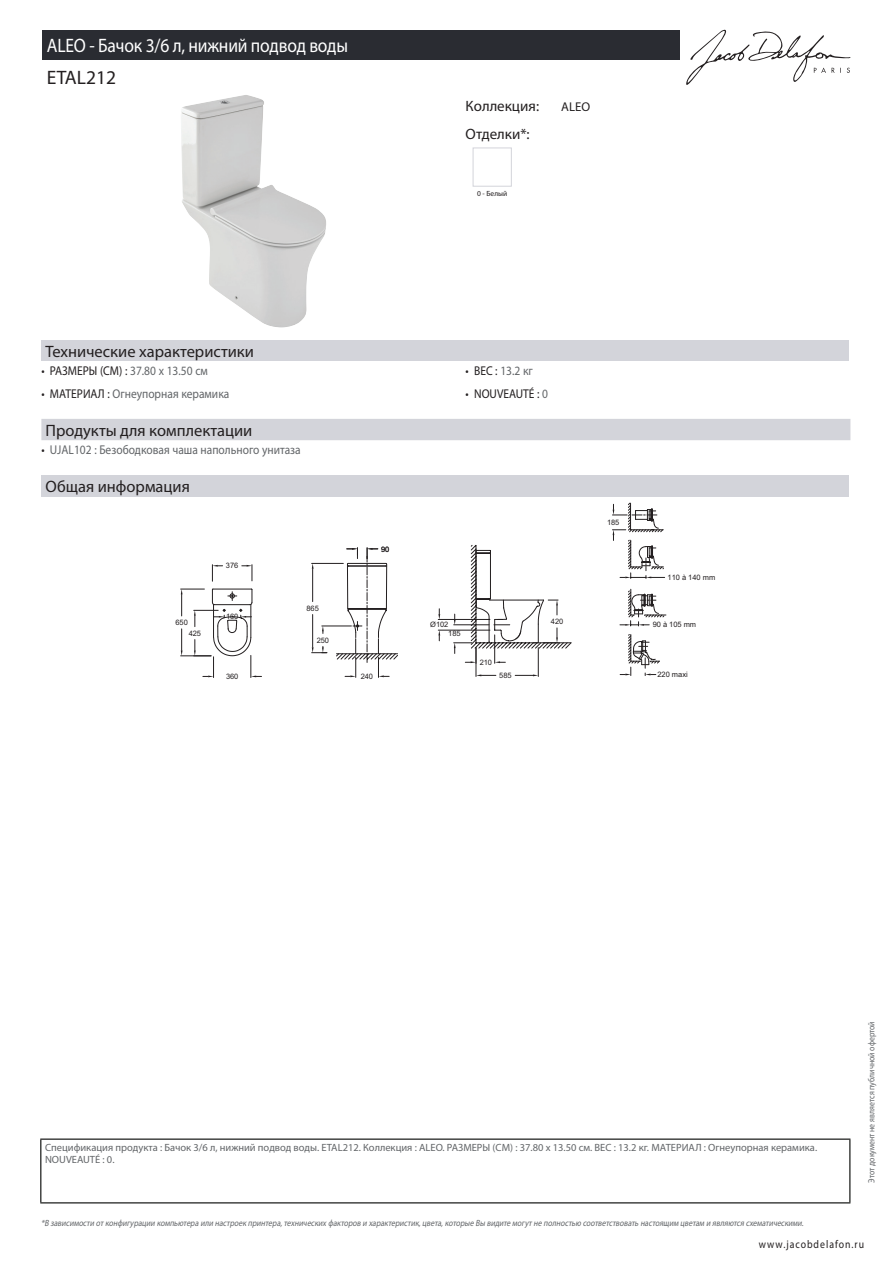
<style>
.page{position:relative;width:893px;height:1263px;background:#fff}
.page>*{position:absolute;margin:0;border:0;box-sizing:border-box;transform-origin:0 0}
.t1{font:19.5px "Myriad Pro";letter-spacing:-.01em;color:#fff;scale:.9 1}
.t2{font:19.5px "Myriad Pro";color:#231f20}
.t3{font:16.5px "Myriad Pro";color:#231f20}
.t4{font:15px "Myriad Pro";color:#231f20}
.t5{font:12.75px "Myriad Pro";color:#626568;scale:.9 1}
.t6{font:12.75px "Myriad Pro";color:#231f20;scale:.9 1}
.t7{font:12.75px "Myriad Pro";color:#231f20}
.t8{font:11.25px "Myriad Pro";letter-spacing:.1em;color:#231f20;scale:.87 1}
.t9{font:10.5px/12px "Myriad Pro";color:#626568}
.t10{font:italic 9px "Myriad Pro";color:#626568;scale:.87 1}
.t11{font:9px "Myriad Pro";color:#626568;scale:.87 1}
.t12{font:7.5px "Arial";letter-spacing:-.005em;color:#231f20}
.t13{font:7.5px "Myriad Pro";color:#231f20}
.s1{color:#626568}
.s2{color:#231f20}
</style>
<div class="page">
<svg style="left:686px;top:30px;width:164px;height:55px"></svg>
<img style="left:181px;top:95px;width:145px;height:232px">
<div style="left:473px;top:148px;width:39px;height:39px;border:1px solid #d3d4da"></div>
<div style="left:41px;top:340px;width:808px;height:21px;background:#d3d4da"></div>
<div style="left:41px;top:419px;width:809px;height:21px;background:#d3d4da"></div>
<div style="left:41px;top:475px;width:808px;height:22px;background:#d3d4da"></div>
<svg style="left:612px;top:503px;width:54px;height:123px"></svg>
<svg style="left:620px;top:634px;width:40px;height:41px"></svg>
<svg style="left:181px;top:588px;width:81px;height:89px"></svg>
<svg style="left:212px;top:565px;width:11px;height:16px"></svg>
<svg style="left:242px;top:565px;width:11px;height:16px"></svg>
<svg style="left:312px;top:545px;width:260px;height:132px"></svg>
<div style="left:43px;top:30px;width:637px;height:30px;background:#2a2c32"></div>
<hr style="left:40px;top:1138px;width:810px;height:2px;background:#040503">
<hr style="left:40px;top:1140px;width:1px;height:62px;background:#040503">
<hr style="left:849px;top:1140px;width:1px;height:62px;background:#040503">
<hr style="left:40px;top:1202px;width:810px;height:1px;background:#040503">
<h1 class="t1" style="left:47px;top:33px;width:336px">ALEO - Бачок 3/6 л, нижний подвод воды</h1>
<h1 class="t2" style="left:47px;top:66px;width:71px">ETAL212</h1>
<h3 class="t4" style="left:466px;top:96px;width:75px">Коллекция:</h3>
<h3 class="t7" style="left:561px;top:99px;width:30px">ALEO</h3>
<h3 class="t4" style="left:466px;top:125px;width:66px">Отделки*:</h3>
<p class="t13" style="left:477px;top:189px;width:32px">0 - Белый</p>
<h2 class="t3" style="left:46px;top:341px;width:210px">Технические характеристики</h2>
<h3 class="t6" style="left:41px;top:363px;width:186px">• РАЗМЕРЫ (СМ) : <span class="s1">37.80 x 13.50 см</span></h3>
<h3 class="t5" style="left:466px;top:363px;width:76px"><span class="s2">• ВЕС :</span> 13.2 кг</h3>
<h3 class="t5" style="left:41px;top:385px;width:210px"><span class="s2">• МАТЕРИАЛ :</span> Огнеупорная керамика</h3>
<h3 class="t6" style="left:466px;top:385px;width:93px">• NOUVEAUTÉ : <span class="s1">0</span></h3>
<h2 class="t3" style="left:46px;top:420px;width:208px">Продукты для комплектации</h2>
<h3 class="t5" style="left:41px;top:442px;width:290px"><span class="s2">•</span> UJAL102 : Безободковая чаша напольного унитаза</h3>
<h2 class="t3" style="left:46px;top:476px;width:146px">Общая информация</h2>
<p class="t12" style="left:175px;top:617px;width:14px">650</p>
<p class="t12" style="left:189px;top:628px;width:14px">425</p>
<p class="t12" style="left:226px;top:561px;width:14px">376</p>
<p class="t12" style="left:226px;top:612px;width:14px">160</p>
<p class="t12" style="left:226px;top:671px;width:14px">360</p>
<p class="t12" style="left:306px;top:603px;width:14px">865</p>
<p class="t12" style="left:317px;top:635px;width:14px">250</p>
<p class="t12" style="left:381px;top:544px;width:10px">90</p>
<p class="t12" style="left:361px;top:671px;width:14px">240</p>
<p class="t12" style="left:430px;top:620px;width:20px">Ø102</p>
<p class="t12" style="left:448px;top:629px;width:14px">185</p>
<p class="t12" style="left:480px;top:657px;width:14px">210</p>
<p class="t12" style="left:499px;top:670px;width:14px">585</p>
<p class="t12" style="left:551px;top:616px;width:14px">420</p>
<p class="t12" style="left:607px;top:517px;width:14px">185</p>
<p class="t12" style="left:668px;top:572px;width:49px">110 à 140 mm</p>
<p class="t12" style="left:653px;top:620px;width:45px">90 à 105 mm</p>
<p class="t12" style="left:657px;top:669px;width:32px">220 maxi</p>
<p class="t9" style="left:45px;top:1141px;width:774px">Спецификация продукта : Бачок 3/6 л, нижний подвод воды. ETAL212. Коллекция : ALEO. РАЗМЕРЫ (СМ) : 37.80 x 13.50 см. ВЕС : 13.2 кг. МАТЕРИАЛ : Огнеупорная керамика.<br>NOUVEAUTÉ : 0.</p>
<p class="t10" style="left:41px;top:1217px;width:880px">*В зависимости отконфигурации компьютера или настроек принтера,технических факторов и характеристик,цвета,которые Вы видите могутне полностью соответствовать настоящим цветам и являются схематическими.</p>
<p class="t11" style="left:866px;top:1183px;width:187px;rotate:-90deg">Этот документ не является публичной офертой</p>
<p class="t8" style="left:759px;top:1237px;width:122px">www.jacobdelafon.ru</p>
</div>
